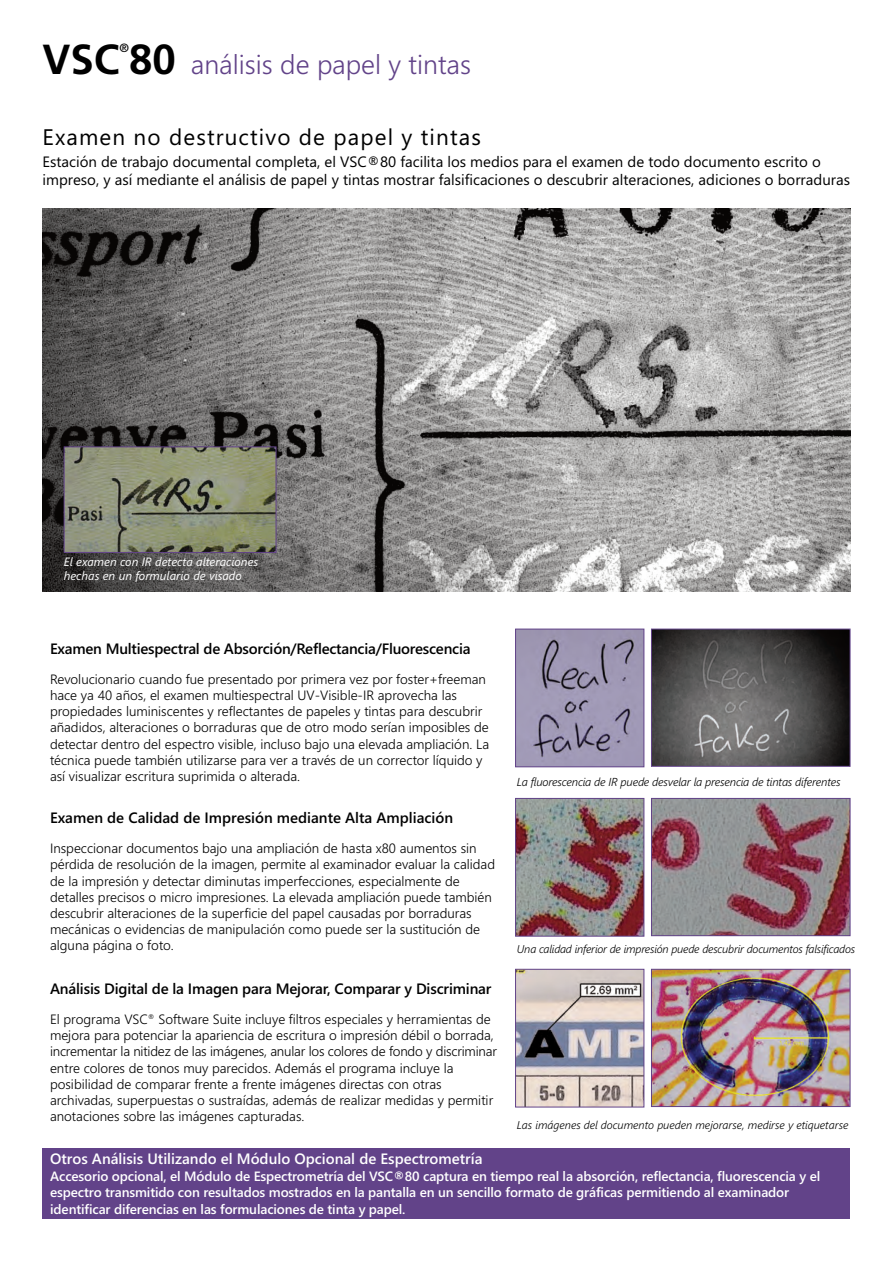
<style>
.page{position:relative;width:893px;height:1263px;background:#fff}
.page>*{position:absolute;margin:0;border:0;box-sizing:border-box;transform-origin:0 0}
.t1{font:700 42px "Frutiger LT Pro";color:#000}
.t2{font:300 27px "Segoe UI";color:#624389}
.t3{font:22.5px "Segoe UI";letter-spacing:.05em;color:#000}
.t4{font:15px/18px "Segoe UI";color:#000}
.t5{font:600 15px "Segoe UI";letter-spacing:-.01em;color:#000}
.t6{font:600 15px "Segoe UI";color:#fff}
.t7{font:300 13.5px/16.2px "Segoe UI";color:#000}
.t8{font:600 13.5px/16.2px "Segoe UI";letter-spacing:-.01em;color:#fff}
.t9{font:italic 12px/14.4px "Segoe UI";color:#fff}
.t10{font:12px "Frutiger LT Pro";color:#000}
.t11{font:italic 300 11.55px "Segoe UI";letter-spacing:-.015em;color:#000}
.t12{font:italic 300 11.25px "Segoe UI";letter-spacing:-.015em;color:#000}
.s1{font-family:"Frutiger LT Pro";font-weight:700;font-size:42px;color:#000}
</style>
<div class="page">
<img style="left:653px;top:631px;width:195px;height:134px">
<div style="left:651px;top:629px;width:199px;height:138px;border:1px solid #624389"></div>
<img style="left:517px;top:631px;width:125px;height:134px">
<div style="left:515px;top:629px;width:129px;height:138px;border:1px solid #624389"></div>
<div style="left:43px;top:1148px;width:807px;height:71px;background:#624389"></div>
<img style="left:653px;top:800px;width:195px;height:134px">
<div style="left:651px;top:798px;width:199px;height:138px;border:1px solid #624389"></div>
<img style="left:517px;top:800px;width:125px;height:134px">
<div style="left:515px;top:798px;width:129px;height:138px;border:1px solid #624389"></div>
<img style="left:653px;top:971px;width:195px;height:134px">
<div style="left:651px;top:969px;width:199px;height:138px;border:1px solid #624389"></div>
<img style="left:517px;top:971px;width:125px;height:134px">
<div style="left:515px;top:969px;width:129px;height:138px;border:1px solid #624389"></div>
<img style="left:43px;top:208px;width:807px;height:383px">
<img style="left:66px;top:448px;width:208px;height:103px">
<div style="left:64px;top:446px;width:212px;height:107px;border:1px solid #624389"></div>
<p class="t1" style="left:43px;top:35px;width:79px">VSC</p>
<p class="t10" style="left:120px;top:41px;width:11px">®</p>
<p class="t2" style="left:129px;top:54px;width:343px"><span class="s1">80</span> análisis de papel y tintas</p>
<p class="t3" style="left:43px;top:124px;width:440px">Examen no destructivo de papel y tintas</p>
<p class="t4" style="left:43px;top:153px;width:809px">Estación de trabajo documental completa, el VSC®80 facilita los medios para el examen de todo documento escrito o impreso, y así mediante el análisis de papel y tintas mostrar falsificaciones o descubrir alteraciones, adiciones o borraduras</p>
<p class="t9" style="left:64px;top:554px;width:196px">El examen con IR detecta alteraciones hechas en un formulario de visado</p>
<p class="t5" style="left:50px;top:642px;width:422px">Examen Multiespectral de Absorción/Reflectancia/Fluorescencia</p>
<p class="t7" style="left:50px;top:672px;width:441px">Revolucionario cuando fue presentado por primera vez por foster+freeman hace ya 40 años, el examen multiespectral UV-Visible-IR aprovecha las propiedades luminiscentes y reflectantes de papeles y tintas para descubrir añadidos, alteraciones o borraduras que de otro modo serían imposibles de detectar dentro del espectro visible, incluso bajo una elevada ampliación. La técnica puede también utilizarse para ver a través de un corrector líquido y así visualizar escritura suprimida o alterada.</p>
<p class="t5" style="left:50px;top:812px;width:405px">Examen de Calidad de Impresión mediante Alta Ampliación</p>
<p class="t7" style="left:50px;top:842px;width:447px">Inspeccionar documentos bajo una ampliación de hasta x80 aumentos sin pérdida de resolución de la imagen, permite al examinador evaluar la calidad de la impresión y detectar diminutas imperfecciones, especialmente de detalles precisos o micro impresiones. La elevada ampliación puede también descubrir alteraciones de la superficie del papel causadas por borraduras mecánicas o evidencias de manipulación como puede ser la sustitución de alguna página o foto.</p>
<p class="t5" style="left:50px;top:983px;width:443px">Análisis Digital de la Imagen para Mejorar, Comparar y Discriminar</p>
<p class="t7" style="left:50px;top:1012px;width:448px">El programa VSC<sup>®</sup> Software Suite incluye filtros especiales y herramientas de mejora para potenciar la apariencia de escritura o impresión débil o borrada, incrementar la nitidez de las imágenes, anular los colores de fondo y discriminar entre colores de tonos muy parecidos. Además el programa incluye la posibilidad de comparar frente a frente imágenes directas con otras archivadas, superpuestas o sustraídas, además de realizar medidas y permitir anotaciones sobre las imágenes capturadas.</p>
<p class="t11" style="left:517px;top:777px;width:325px">La fluorescencia de IR puede desvelar la presencia de tintas diferentes</p>
<p class="t12" style="left:517px;top:944px;width:340px">Una calidad inferior de impresión puede descubrir documentos falsificados</p>
<p class="t12" style="left:517px;top:1121px;width:333px">Las imágenes del documento pueden mejorarse, medirse y etiquetarse</p>
<p class="t6" style="left:50px;top:1153px;width:434px">Otros Análisis Utilizando el Módulo Opcional de Espectrometría</p>
<p class="t8" style="left:50px;top:1169px;width:772px">Accesorio opcional, el Módulo de Espectrometría del VSC®80 captura en tiempo real la absorción, reflectancia, fluorescencia y el espectro transmitido con resultados mostrados en la pantalla en un sencillo formato de gráficas permitiendo al examinador identificar diferencias en las formulaciones de tinta y papel.</p>
</div>
